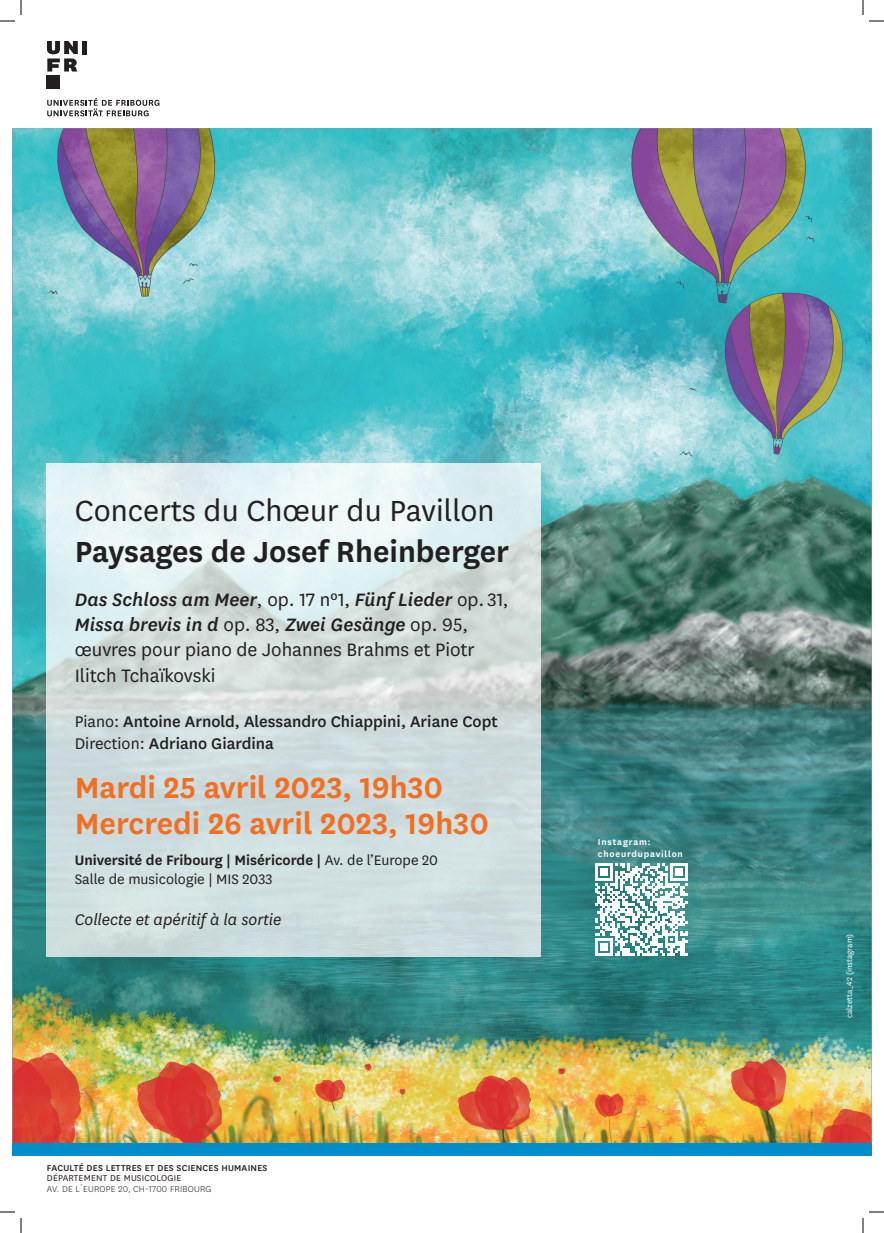
<style>
.page{position:relative;width:884px;height:1233px;background:#fff}
.page>*{position:absolute;margin:0;border:0;box-sizing:border-box;transform-origin:0 0}
.t1{font:600 34px/36px "National Uni Fr";color:#f36e21}
.t2{font:600 34px "National Uni Fr";color:#231f20}
.t3{font:34px "National Uni Fr";color:#231f20}
.t4{font:21px/25.2px "National Uni Fr";color:#231f20}
.t5{font:500 18px/21.6px "National Uni Fr";color:#231f20}
.t6{font:italic 18px "National Uni Fr";color:#231f20}
.t7{font:16px/19.2px "National Uni Fr";color:#231f20}
.t8{font:500 10px "National Uni Fr";letter-spacing:.02em;color:#231f20}
.t9{font:300 10px "National Uni Fr";letter-spacing:.02em;color:#231f20}
.t10{font:600 10px/12px "National Uni Fr";letter-spacing:.08em;color:#fff}
.t11{font:10px "National Uni Fr";letter-spacing:.02em;color:#231f20}
.t12{font:9px "National Uni Fr";color:#fff}
.s1{font-weight:500;font-style:italic}
.s2{font-weight:400}
.s3{font-weight:600}
</style>
<div class="page">
<svg style="left:47px;top:98px;width:112px;height:18px"></svg>
<div style="left:82px;top:41px;width:5px;height:13px;background:#231f20"></div>
<div style="left:47px;top:76px;width:13px;height:13px;background:#231f20"></div>
<svg style="left:47px;top:41px;width:31px;height:31px"></svg>
<img style="left:12px;top:128px;width:859px;height:1015px">
<img style="left:47px;top:463px;width:493px;height:493px">
<div style="left:12px;top:1143px;width:859px;height:12px;background:#008dcb"></div>
<img style="left:590px;top:858px;width:111px;height:111px">
<svg style="left:595px;top:863px;width:92px;height:92px"></svg>
<svg style="left:0;top:1211px;width:15px;height:1px"></svg>
<svg style="left:869px;top:1211px;width:15px;height:1px"></svg>
<svg style="left:0;top:0;width:22px;height:22px"></svg>
<svg style="left:20px;top:1218px;width:2px;height:15px"></svg>
<svg style="left:862px;top:0;width:22px;height:22px"></svg>
<svg style="left:862px;top:1218px;width:2px;height:15px"></svg>
<h1 class="t3" style="left:75px;top:488px;width:421px">Concerts du Chœur du Pavillon</h1>
<h1 class="t2" style="left:75px;top:527px;width:436px">Paysages de Josef Rheinberger</h1>
<p class="t4" style="left:75px;top:586px;width:436px"><span class="s1">Das Schloss am Meer</span>, op. 17 no1, <span class="s1">Fünf Lieder</span> op. 31, <span class="s1">Missa brevis in d</span> op. 83, <span class="s1">Zwei Gesänge</span> op. 95, œuvres pour piano de Johannes Brahms et Piotr Ilitch Tchaïkovski</p>
<p class="t5" style="left:75px;top:710px;width:425px"><span class="s2">Piano:</span> Antoine Arnold, Alessandro Chiappini, Ariane Copt<br><span class="s2">Direction:</span> Adriano Giardina</p>
<h1 class="t1" style="left:75px;top:767px;width:416px">Mardi 25 avril 2023, 19h30<br>Mercredi 26 avril 2023, 19h30</h1>
<p class="t7" style="left:75px;top:849px;width:365px"><span class="s3">Université de Fribourg | Miséricorde |</span> Av. de l’Europe 20<br>Salle de musicologie | MIS 2033</p>
<p class="t6" style="left:75px;top:908px;width:208px">Collecte et apéritif à la sortie</p>
<p class="t10" style="left:598px;top:835px;width:86px">Instagram: choeurdupavillon</p>
<p class="t8" style="left:47px;top:1161px;width:222px">FACULTÉ DES LETTRES ET DES SCIENCES HUMAINES</p>
<p class="t11" style="left:47px;top:1172px;width:136px">DÉPARTEMENT DE MUSICOLOGIE</p>
<p class="t9" style="left:47px;top:1182px;width:166px">AV. DE L´EUROPE 20, CH-1700 FRIBOURG</p>
<p class="t12" style="left:843px;top:1018px;width:86px;rotate:-90deg">calzetta_42 (instagram)</p>
</div>
